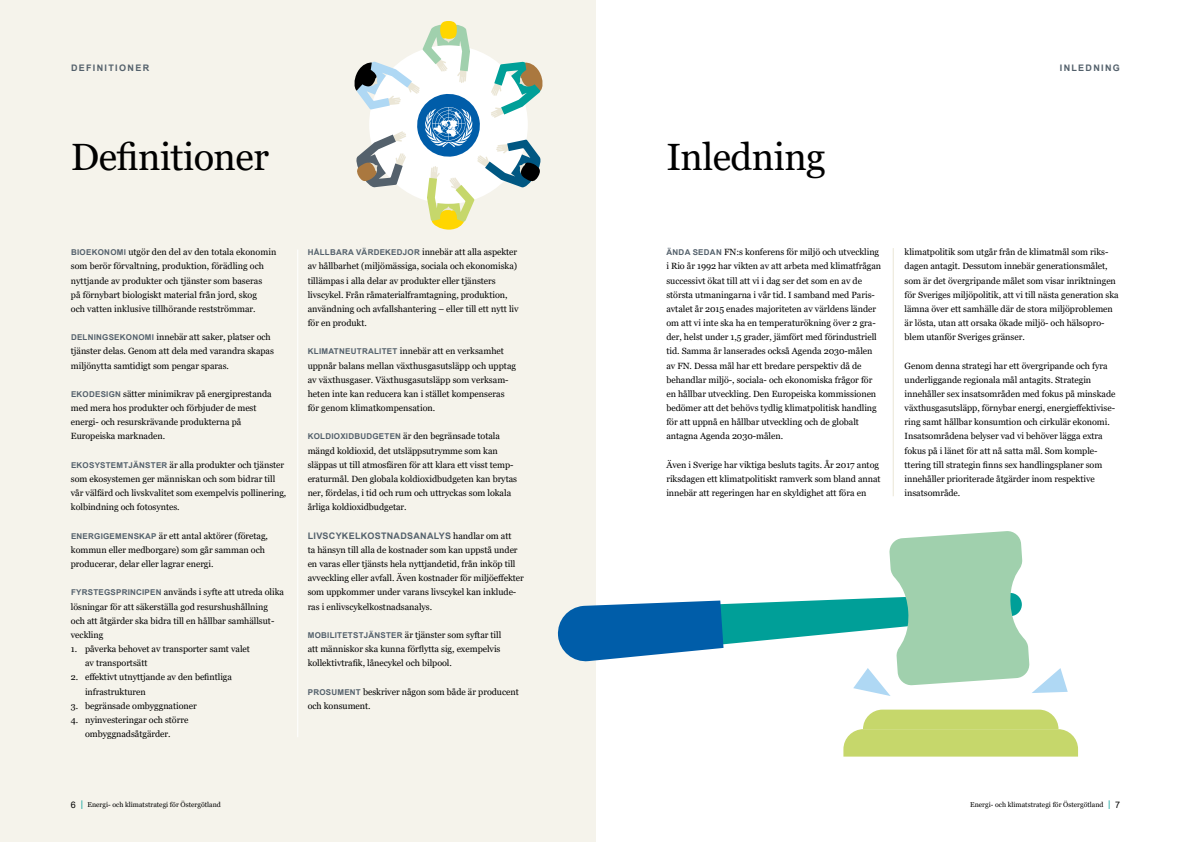
<style>
.page{position:relative;width:1191px;height:842px;background:#fff}
.page>*{position:absolute;margin:0;border:0;box-sizing:border-box;transform-origin:0 0}
.Huvudrubrik{font:38px "Georgia";letter-spacing:-.015em;color:#000}
.Löptext__normal{font:9px/14.2px "Georgia";letter-spacing:-.005em;color:#000}
.Mellanrubrik{font:700 9px "Arial";letter-spacing:.15em;color:#54616c}
.Pagina{font:7px "Georgia";color:#000}
.s1{font-family:"Arial";font-weight:700;font-size:8px;color:#54616c}
.s2{font-family:"Arial";font-weight:700;color:#54616c}
.s3{font-family:"Arial";font-size:9px}
.s4{font-family:"Arial";font-size:9px;color:#009f98}
</style>
<div class="page">
<div style="left:0;top:0;width:595px;height:842px;background:#f5f3eb"></div>
<hr style="left:893px;top:248px;width:1px;height:248px;background:#ebe6d6">
<hr style="left:297px;top:249px;width:1px;height:488px;background:#fff">
<svg style="left:354px;top:21px;width:189px;height:209px"></svg>
<svg style="left:843px;top:710px;width:235px;height:47px;background:#ccdb7b"></svg>
<svg style="left:557px;top:531px;width:510px;height:165px"></svg>
<p class="Mellanrubrik" style="left:71px;top:61px;width:80px">DEFINITIONER</p>
<p class="Mellanrubrik" style="left:1059px;top:61px;width:62px">INLEDNING</p>
<p class="Huvudrubrik" style="left:71px;top:134px;width:199px">Definitioner</p>
<p class="Huvudrubrik" style="left:666px;top:134px;width:161px">Inledning</p>
<p class="Löptext__normal" style="left:71px;top:245px;width:207px"><span class="s1">BIOEKONOMI</span> utgör den del av den totala ekonomin som berör förvaltning, produktion, förädling och nyttjande av produkter och tjänster som baseras<br>på förnybart biologiskt material från jord, skog<br>och vatten inklusive tillhörande restströmmar.</p>
<p class="Löptext__normal" style="left:71px;top:330px;width:205px"><span class="s1">DELNINGSEKONOMI</span> innebär att saker, platser och tjänster delas. Genom att dela med varandra skapas miljönytta samtidigt som pengar sparas.</p>
<p class="Löptext__normal" style="left:71px;top:387px;width:202px"><span class="s1">EKODESIGN</span> sätter minimikrav på energiprestanda med mera hos produkter och förbjuder de mest energi- och resurskrävande produkterna på Europeiska marknaden.</p>
<p class="Löptext__normal" style="left:71px;top:458px;width:217px"><span class="s1">EKOSYSTEMTJÄNSTER</span> är alla produkter och tjänster som ekosystemen ger människan och som bidrar till vår välfärd och livskvalitet som exempelvis pollinering, kolbindning och fotosyntes.</p>
<p class="Löptext__normal" style="left:71px;top:529px;width:199px"><span class="s1">ENERGIGEMENSKAP</span> är ett antal aktörer (företag, kommun eller medborgare) som går samman och producerar, delar eller lagrar energi.</p>
<p class="Löptext__normal" style="left:71px;top:585px;width:215px"><span class="s1">FYRSTEGSPRINCIPEN</span> används i syfte att utreda olika lösningar för att säkerställa god resurshushållning och att åtgärder ska bidra till en hållbar samhällsut&shy;veckling</p>
<p class="Löptext__normal" style="left:85px;top:642px;width:166px;text-indent:-14px">1. påverka behovet av transporter samt valet av transportsätt</p>
<p class="Löptext__normal" style="left:85px;top:670px;width:148px;text-indent:-14px">2. effektivt utnyttjande av den befintliga infrastrukturen</p>
<p class="Löptext__normal" style="left:71px;top:699px;width:127px">3. begränsade ombyggnationer</p>
<p class="Löptext__normal" style="left:71px;top:713px;width:119px;text-align:center">4. nyinvesteringar och större ombyggnadsåtgärder.</p>
<p class="Löptext__normal" style="left:308px;top:245px;width:212px"><span class="s1">HÅLLBARA VÄRDEKEDJOR</span> innebär att alla aspekter av hållbarhet (miljömässiga, sociala och ekonomiska) tillämpas i alla delar av produkter eller tjänsters livscykel. Från råmaterialframtagning, produktion, användning och avfallshantering – eller till ett nytt liv för en produkt.</p>
<p class="Löptext__normal" style="left:308px;top:344px;width:210px"><span class="s1">KLIMATNEUTRALITET</span> innebär att en verksamhet uppnår balans mellan växthusgasutsläpp och upptag av växthusgaser. Växthusgasutsläpp som verksam&shy;heten inte kan reducera kan i stället kompenseras för genom klimatkompensation.</p>
<p class="Löptext__normal" style="left:308px;top:429px;width:211px"><span class="s1">KOLDIOXIDBUDGETEN</span> är den begränsade totala mängd koldioxid, det utsläppsutrymme som kan släppas ut till atmosfären för att klara ett visst temp&shy;eraturmål. Den globala koldioxidbudgeten kan brytas ner, fördelas, i tid och rum och uttryckas som lokala årliga koldioxidbudgetar.</p>
<p class="Löptext__normal" style="left:308px;top:529px;width:218px"><span class="s2">LIVSCYKELKOSTNADSANALYS</span> handlar om att<br>ta hänsyn till alla de kostnader som kan uppstå under en varas eller tjänsts hela nyttjandetid, från inköp till avveckling eller avfall. Även kostnader för miljöeffekter som uppkommer under varans livscykel kan inklude&shy;ras i enlivscykelkostnadsanalys.</p>
<p class="Löptext__normal" style="left:308px;top:628px;width:195px;text-align:justify"><span class="s1">MOBILITETSTJÄNSTER</span> är tjänster som syftar till att människor ska kunna förflytta sig, exempelvis kollektivtrafik, lånecykel och bilpool.</p>
<p class="Löptext__normal" style="left:308px;top:684px;width:213px"><span class="s1">PROSUMENT</span> beskriver någon som både är producent och konsument.</p>
<p class="Pagina" style="left:71px;top:800px;width:152px"><span class="s3">6</span> <span class="s4">|</span> Energi- och klimatstrategi för Östergötland</p>
<p class="Löptext__normal" style="left:666px;top:245px;width:216px"><span class="s1">ÄNDA SEDAN</span> FN:s konferens för miljö och utveckling i Rio år 1992 har vikten av att arbeta med klimatfrågan successivt ökat till att vi i dag ser det som en av de största utmaningarna i vår tid. I samband med Paris&shy;avtalet år 2015 enades majoriteten av världens länder om att vi inte ska ha en temperaturökning över 2 gra&shy;der, helst under 1,5 grader, jämfört med förindustriell tid. Samma år lanserades också Agenda 2030-målen av FN. Dessa mål har ett bredare perspektiv då de behandlar miljö-, sociala- och ekonomiska frågor för en hållbar utveckling. Den Europeiska kommissionen bedömer att det behövs tydlig klimatpolitisk handling för att uppnå en hållbar utveckling och de globalt antagna Agenda 2030-målen.</p>
<p class="Löptext__normal" style="left:666px;top:458px;width:216px">Även i Sverige har viktiga besluts tagits. År 2017 antog riksdagen ett klimatpolitiskt ramverk som bland annat innebär att regeringen har en skyldighet att föra en</p>
<p class="Löptext__normal" style="left:904px;top:245px;width:216px">klimatpolitik som utgår från de klimatmål som riks&shy;dagen antagit. Dessutom innebär generationsmålet, som är det övergripande målet som visar inriktningen för Sveriges miljöpolitik, att vi till nästa generation ska lämna över ett samhälle där de stora miljöproblemen är lösta, utan att orsaka ökade miljö- och hälsopro&shy;blem utanför Sveriges gränser.</p>
<p class="Löptext__normal" style="left:904px;top:358px;width:212px">Genom denna strategi har ett övergripande och fyra underliggande regionala mål antagits. Strategin innehåller sex insatsområden med fokus på minskade växthusgasutsläpp, förnybar energi, energieffektivise&shy;ring samt hållbar konsumtion och cirkulär ekonomi.<br>Insatsområdena belyser vad vi behöver lägga extra fokus på i länet för att nå satta mål. Som komple&shy;ttering till strategin finns sex handlingsplaner som innehåller prioriterade åtgärder inom respektive insatsområde.</p>
<p class="Pagina" style="left:970px;top:800px;width:151px">Energi- och klimatstrategi för Östergötland <span class="s4">|</span> <span class="s3">7</span></p>
</div>
